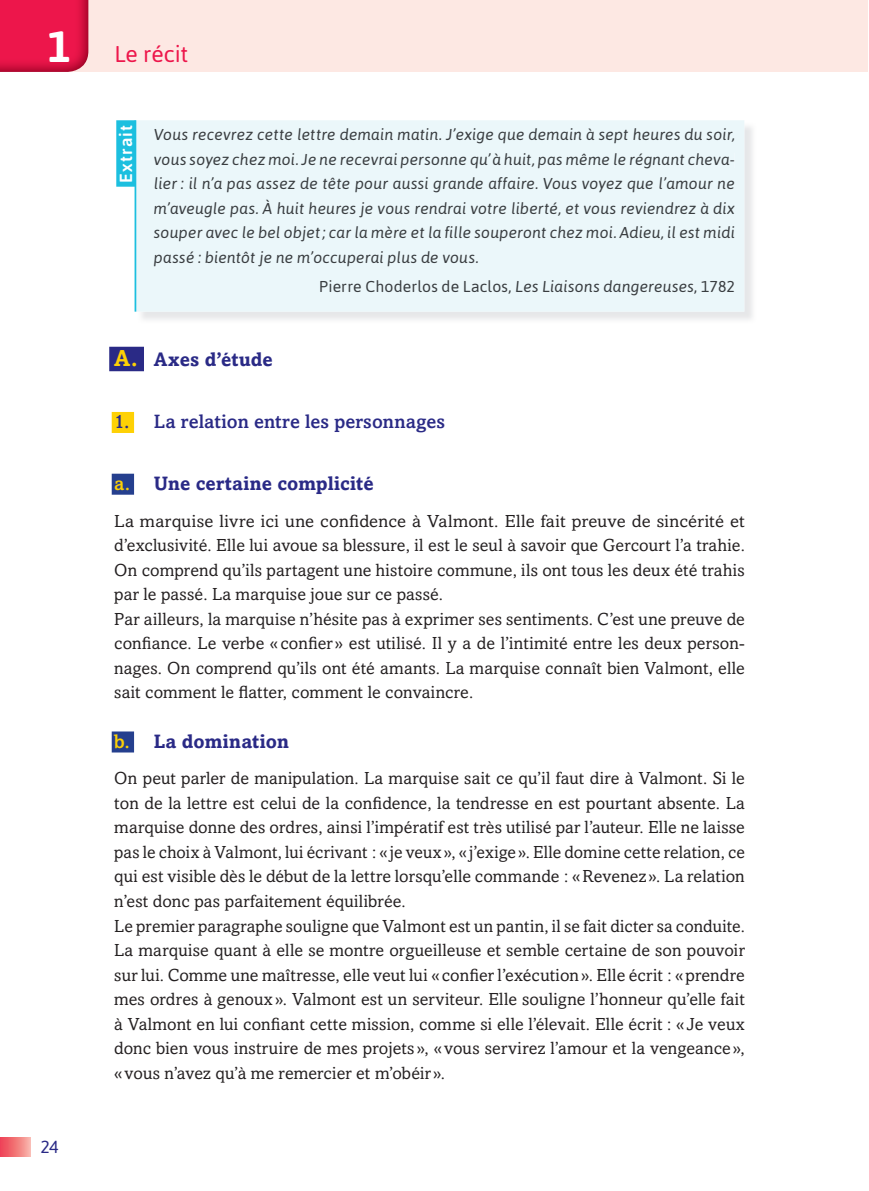
<style>
.page{position:relative;width:869px;height:1191px;background:#fff}
.page>*{position:absolute;margin:0;border:0;box-sizing:border-box;transform-origin:0 0}
.t1{font:22.75px "Asap";letter-spacing:-.005em;color:#ed164b}
.t2{font:700 19.25px "Amasis MT Std";letter-spacing:.005em;color:#2a2a86}
.t3{font:500 19.25px "Amasis MT Std";letter-spacing:.01em;color:#2a2a86}
.t4{font:17.5px/24.5px "Amasis MT Std";letter-spacing:.01em;color:#231f20}
.t5{font:500 17.5px "Asap";letter-spacing:.06em;color:#fff}
.t6{font:17.5px "Asap";color:#2a2a86}
.t7{font:italic 15.75px/24.5px "Asap";letter-spacing:.01em;color:#393d40;text-align:justify}
.t8{font:15.75px "Asap";letter-spacing:.01em;color:#393d40}
.t9{font:italic 15.75px "Asap";color:#231f20}
.s1{font-weight:700;font-size:43.75px;color:#fff}
.s2{font-style:italic}
.s3{font-size:22.75px;color:#fed105}
.s4{font-weight:500;color:#fed105}
</style>
<div class="page">
<div style="left:0;top:0;width:867px;height:72px;background:#fde8e3"></div>
<div style="left:0;top:1137px;width:30px;height:19px;background:linear-gradient(to right,#ed3c4f,#f7aca2)"></div>
<img style="left:0;top:0;width:88px;height:72px">
<div style="left:109px;top:347px;width:35px;height:24px;background:#2a2a86"></div>
<div style="left:112px;top:412px;width:22px;height:21px;background:#fed105"></div>
<div style="left:112px;top:474px;width:22px;height:21px;background:#253f8e"></div>
<div style="left:112px;top:731px;width:22px;height:21px;background:#253f8e"></div>
<div style="left:136px;top:120px;width:608px;height:192px;background:#ebf7fa"></div>
<div style="left:155px;top:128px;width:579px;height:15px;background:#ebf7fa"></div>
<div style="left:154px;top:153px;width:579px;height:15px;background:#ebf7fa"></div>
<div style="left:155px;top:177px;width:579px;height:15px;background:#ebf7fa"></div>
<div style="left:154px;top:199px;width:580px;height:18px;background:#ebf7fa"></div>
<div style="left:154px;top:226px;width:580px;height:15px;background:#ebf7fa"></div>
<div style="left:154px;top:251px;width:323px;height:15px;background:#ebf7fa"></div>
<div style="left:320px;top:280px;width:191px;height:14px;background:#ebf7fa"></div>
<div style="left:516px;top:280px;width:177px;height:15px;background:#ebf7fa"></div>
<div style="left:694px;top:281px;width:39px;height:13px;background:#ebf7fa"></div>
<div style="left:116px;top:120px;width:19px;height:67px;background:#1cbfdf"></div>
<hr style="left:134px;top:120px;width:2px;height:192px;background:#1cbfdf">
<h1 class="t1" style="left:48px;top:45px;width:142px"><span class="s1">1</span> Le récit</h1>
<p class="t5" style="left:119px;top:183px;width:59px;rotate:-90deg">Extrait</p>
<p class="t7" style="left:154px;top:124px;width:582px">Vous recevrez cette lettre demain matin. J’exige que demain à sept heures du soir, vous soyez chez moi. Je ne recevrai personne qu’à huit, pas même le régnant cheva&shy;lier : il n’a pas assez de tête pour aussi grande affaire. Vous voyez que l’amour ne m’aveugle pas. À huit heures je vous rendrai votre liberté, et vous reviendrez à dix souper avec le bel objet ; car la mère et la fille souperont chez moi. Adieu, il est midi passé : bientôt je ne m’occuperai plus de vous.</p>
<p class="t8" style="left:319px;top:280px;width:417px">Pierre Choderlos de Laclos, <span class="s2">Les Liaisons dangereuses</span>, 1782</p>
<p class="t9" style="left:497px;top:177px;width:7px">f</p>
<p class="t2" style="left:114px;top:352px;width:160px"><span class="s3">A.</span> Axes d’étude</p>
<p class="t3" style="left:114px;top:414px;width:332px">1. La relation entre les personnages</p>
<p class="t6" style="left:40px;top:1140px;width:20px">24</p>
<p class="t2" style="left:114px;top:476px;width:261px"><span class="s4">a.</span> Une certaine complicité</p>
<p class="t4" style="left:114px;top:510px;width:632px">La marquise livre ici une confidence à Valmont. Elle fait preuve de sincérité et d’exclusivité. Elle lui avoue sa blessure, il est le seul à savoir que Gercourt l’a trahie.<br>On comprend qu’ils partagent une histoire commune, ils ont tous les deux été trahis par le passé. La marquise joue sur ce passé.<br>Par ailleurs, la marquise n’hésite pas à exprimer ses sentiments. C’est une preuve de confiance. Le verbe « confier » est utilisé. Il y a de l’intimité entre les deux person&shy;nages. On comprend qu’ils ont été amants. La marquise connaît bien Valmont, elle sait comment le flatter, comment le convaincre.</p>
<p class="t2" style="left:114px;top:733px;width:176px"><span class="s4">b.</span> La domination</p>
<p class="t4" style="left:114px;top:768px;width:632px">On peut parler de manipulation. La marquise sait ce qu’il faut dire à Valmont. Si le ton de la lettre est celui de la confidence, la tendresse en est pourtant absente. La marquise donne des ordres, ainsi l’impératif est très utilisé par l’auteur. Elle ne laisse pas le choix à Valmont, lui écrivant : « je veux », « j’exige ». Elle domine cette relation, ce qui est visible dès le début de la lettre lorsqu’elle commande : « Revenez ». La relation n’est donc pas parfaitement équilibrée.<br>Le premier paragraphe souligne que Valmont est un pantin, il se fait dicter sa conduite.<br>La marquise quant à elle se montre orgueilleuse et semble certaine de son pouvoir sur lui. Comme une maîtresse, elle veut lui « confier l’exécution ». Elle écrit : « prendre mes ordres à genoux ». Valmont est un serviteur. Elle souligne l’honneur qu’elle fait à Valmont en lui confiant cette mission, comme si elle l’élevait. Elle écrit : « Je veux donc bien vous instruire de mes projets », « vous servirez l’amour et la vengeance », « vous n’avez qu’à me remercier et m’obéir ».</p>
</div>
